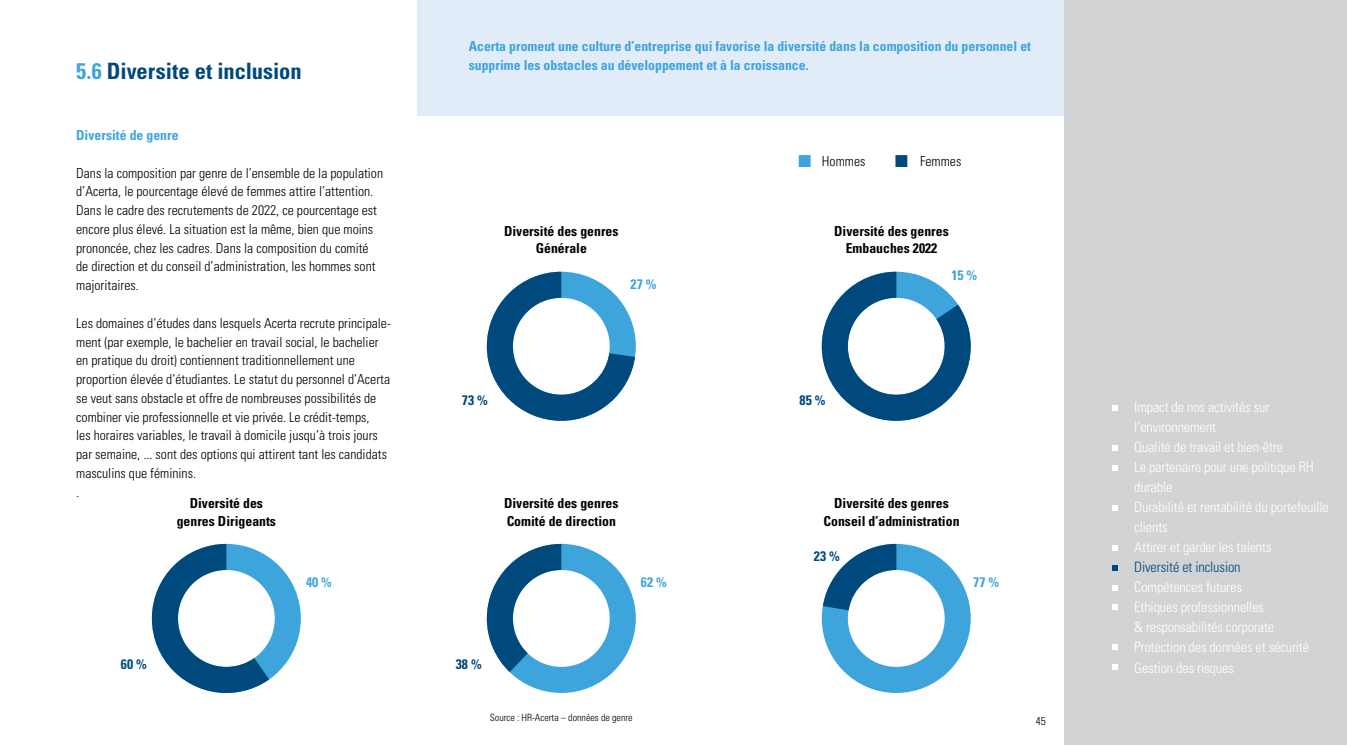
<style>
.page{position:relative;width:1347px;height:745px;background:#fff}
.page>*{position:absolute;margin:0;border:0;box-sizing:border-box;transform-origin:0 0}
.t1{font:700 condensed 22.5px "Univers LT Std";letter-spacing:-.005em;color:#00497c}
.t2{font:300 condensed 14.38px/20px "Univers LT Std";letter-spacing:-.01em;color:#fff}
.t3{font:300 condensed 14.38px "Univers LT Std";letter-spacing:-.01em;color:#00497c}
.t4{font:300 condensed 13.75px/18.8px "Univers LT Std";color:#000}
.t5{font:700 condensed 13.75px/18.8px "Univers LT Std";color:#3ea4dc}
.t6{font:700 condensed 13.75px/17.5px "Univers LT Std";color:#000;text-align:center}
.t7{font:700 condensed 13.75px "Univers LT Std";color:#00497c}
.t8{font:300 condensed 11.25px "Univers LT Std";color:#000}
.t9{font:300 condensed 10px "Univers LT Std";color:#000}
.s1{color:#3ea4dc}
</style>
<div class="page">
<div style="left:1064px;top:0;width:282px;height:744px;background:#d1d3d4"></div>
<svg style="left:152px;top:543px;width:149px;height:149px"></svg>
<svg style="left:487px;top:543px;width:149px;height:149px"></svg>
<svg style="left:821px;top:543px;width:149px;height:149px"></svg>
<svg style="left:821px;top:271px;width:149px;height:149px"></svg>
<svg style="left:487px;top:271px;width:149px;height:149px"></svg>
<div style="left:894px;top:154px;width:14px;height:14px;background:#00497c;border:1px solid #fff"></div>
<div style="left:797px;top:154px;width:14px;height:14px;background:#3ea4dc;border:1px solid #fff"></div>
<div style="left:417px;top:0;width:647px;height:115px;background:#e1ecf8"></div>
<svg style="left:1112px;top:405px;width:5px;height:6px"></svg>
<svg style="left:1112px;top:445px;width:5px;height:5px"></svg>
<svg style="left:1112px;top:465px;width:5px;height:5px"></svg>
<svg style="left:1112px;top:505px;width:5px;height:5px"></svg>
<svg style="left:1112px;top:545px;width:5px;height:5px"></svg>
<svg style="left:1112px;top:565px;width:5px;height:5px"></svg>
<svg style="left:1112px;top:585px;width:5px;height:4px"></svg>
<svg style="left:1112px;top:604px;width:5px;height:5px"></svg>
<svg style="left:1112px;top:644px;width:5px;height:5px"></svg>
<svg style="left:1112px;top:664px;width:5px;height:5px"></svg>
<h1 class="t1" style="left:76px;top:57px;width:227px"><span class="s1">5.6</span> Diversite et inclusion</h1>
<p class="t5" style="left:76px;top:126px;width:104px">Diversité de genre</p>
<p class="t4" style="left:76px;top:163px;width:308px">Dans la composition par genre de l’ensemble de la population d’Acerta, le pourcentage élevé de femmes attire l’attention.<br>Dans le cadre des recrutements de 2022, ce pourcentage est encore plus élevé. La situation est la même, bien que moins prononcée, chez les cadres. Dans la composition du comité de direction et du conseil d’administration, les hommes sont majoritaires.</p>
<p class="t4" style="left:76px;top:313px;width:316px">Les domaines d’études dans lesquels Acerta recrute principale&shy;ment (par exemple, le bachelier en travail social, le bachelier en pratique du droit) contiennent traditionnellement une proportion élevée d’étudiantes. Le statut du personnel d’Acerta se veut sans obstacle et offre de nombreuses possibilités de combiner vie professionnelle et vie privée. Le crédit-temps,<br>les horaires variables, le travail à domicile jusqu’à trois jours par semaine, ... sont des options qui attirent tant les candidats masculins que féminins.<br>.</p>
<p class="t6" style="left:177px;top:494px;width:101px">Diversité des genres Dirigeants</p>
<p class="t7" style="left:121px;top:654px;width:27px">60 %</p>
<p class="t5" style="left:306px;top:572px;width:27px">40 %</p>
<p class="t5" style="left:469px;top:37px;width:564px">Acerta promeut une culture d’entreprise qui favorise la diversité dans la composition du personnel et supprime les obstacles au développement et à la croissance.</p>
<p class="t4" style="left:822px;top:152px;width:45px">Hommes</p>
<p class="t4" style="left:920px;top:152px;width:43px">Femmes</p>
<p class="t6" style="left:504px;top:222px;width:116px">Diversité des genres<br>Générale</p>
<p class="t6" style="left:834px;top:222px;width:116px">Diversité des genres<br>Embauches 2022</p>
<p class="t5" style="left:630px;top:275px;width:27px">27 %</p>
<p class="t5" style="left:951px;top:265px;width:27px">15 %</p>
<p class="t7" style="left:462px;top:391px;width:27px">73 %</p>
<p class="t7" style="left:799px;top:391px;width:27px">85 %</p>
<p class="t6" style="left:504px;top:494px;width:116px;text-align:left">Diversité des genres<br>Comité de direction</p>
<p class="t6" style="left:823px;top:494px;width:137px">Diversité des genres<br>Conseil d’administration</p>
<p class="t5" style="left:641px;top:572px;width:27px">62 %</p>
<p class="t7" style="left:814px;top:547px;width:27px">23 %</p>
<p class="t5" style="left:973px;top:572px;width:27px">77 %</p>
<p class="t7" style="left:456px;top:654px;width:27px">38 %</p>
<p class="t9" style="left:490px;top:711px;width:144px">Source : HR-Acerta – données de genre</p>
<p class="t8" style="left:1035px;top:713px;width:11px">45</p>
<p class="t2" style="left:1134px;top:397px;width:196px">Impact de nos activités sur l’environnement<br>Qualité de travail et bien-être<br>Le partenaire pour une politique RH durable<br>Durabilité et rentabilité du portefeuille clients<br>Attirer et garder les talents</p>
<p class="t3" style="left:1134px;top:558px;width:108px">Diversité et inclusion</p>
<p class="t2" style="left:1134px;top:577px;width:176px">Compétences futures<br>Ethiques professionnelles<br>&amp; responsabilités corporate<br>Protection des données et sécurité<br>Gestion des risques</p>
</div>
